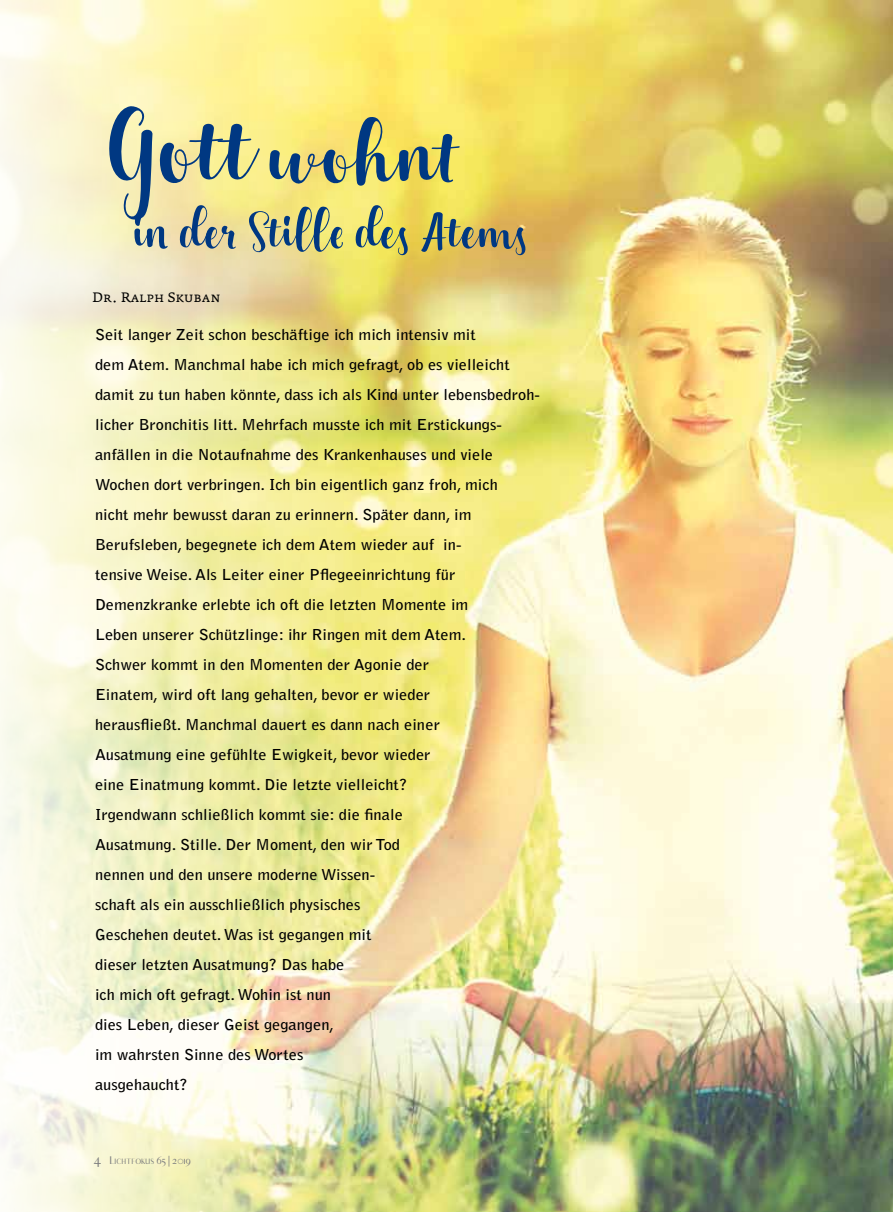
<style>
.page{position:relative;width:893px;height:1212px;background:#fff}
.page>*{position:absolute;margin:0;border:0;box-sizing:border-box;transform-origin:0 0}
.t1{font:90px "Delitha Script";color:#003882}
.t2{font:54px "Delitha Script";color:#003882}
.t3{font:700 15px/30px "Bell Gothic Std";color:#000;scale:1.09 1}
.t4{font:13.5px "Fedra Serif A Std";color:#000}
.t5{font:7.35px "Cordaro";color:#7b7c7e}
.s1{font-size:108px}
.s2{font-size:13.5px}
.s3{font-size:10.5px}
</style>
<div class="page">
<img style="left:0;top:0;width:893px;height:1212px">
<h1 class="t1" style="left:109px;top:103px;width:354px"><span class="s1">Gott</span> wohnt</h1>
<h2 class="t2" style="left:134px;top:200px;width:398px">in der Stille des Atems</h2>
<p class="t4" style="left:92px;top:289px;width:129px">Dr . Ralph Skuban</p>
<p class="t3" style="left:95px;top:320px;width:410px">Seit langer Zeit schon beschäftige ich mich intensiv mit<br>dem Atem. Manchmal habe ich mich gefragt, ob es vielleicht damit zu tun haben könnte, dass ich als Kind unter lebensbedroh&shy;licher Bronchitis litt. Mehrfach musste ich mit Erstickungs&shy;anfällen in die Notaufnahme des Krankenhauses und viele Wochen dort verbringen. Ich bin eigentlich ganz froh, mich<br>nicht mehr bewusst daran zu erinnern. Später dann, im Berufsleben, begegnete ich dem Atem wieder auf in-<br>tensive Weise. Als Leiter einer Pflegeeinrichtung für Demenzkranke erlebte ich oft die letzten Momente im<br>Leben unserer Schützlinge: ihr Ringen mit dem Atem.<br>Schwer kommt in den Momenten der Agonie der<br>Einatem, wird oft lang gehalten, bevor er wieder<br>herausfließt. Manchmal dauert es dann nach einer<br>Ausatmung eine gefühlte Ewigkeit, bevor wieder<br>eine Einatmung kommt. Die letzte vielleicht?<br>Irgendwann schließlich kommt sie: die finale<br>Ausatmung. Stille. Der Moment, den wir Tod<br>nennen und den unsere moderne Wissen-<br>schaft als ein ausschließlich physisches<br>Geschehen deutet. Was ist gegangen mit<br>dieser letzten Ausatmung? Das habe<br>ich mich oft gefragt.Wohin ist nun<br>dies Leben, dieser Geist gegangen,<br>im wahrsten Sinne des Wortes<br>ausgehaucht?</p>
<p class="t5" style="left:94px;top:1156px;width:99px"><span class="s2">4</span> <span class="s3">L</span>ICHTFOKUS <span class="s3">65 | 2019</span></p>
</div>
